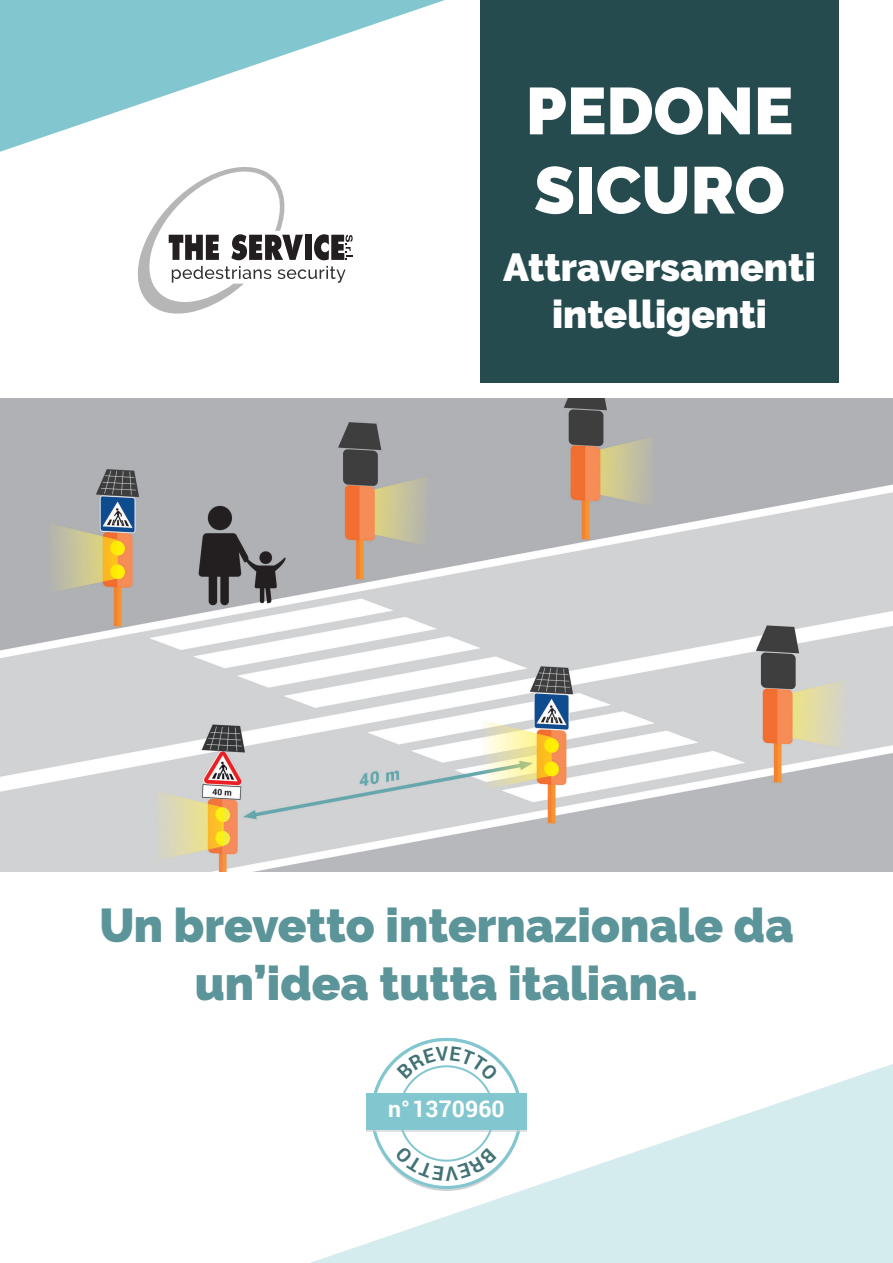
<style>
.page{position:relative;width:893px;height:1263px;background:#fff}
.page>*{position:absolute;margin:0;border:0;box-sizing:border-box;transform-origin:0 0}
.t1{font:900 66px "Raleway";color:#fff}
.t2{font:900 47.25px/58.5px "Raleway";color:#5b9499;text-align:center}
.t3{font:900 39px "Raleway";color:#fff}
.t4{font:700 22.95px "Roboto";color:#fff}
</style>
<div class="page">
<div style="left:481px;top:0;width:358px;height:383px;background:#254b4f"></div>
<svg style="left:310px;top:1059px;width:583px;height:204px;fill:#d5ecef"></svg>
<svg style="left:0;top:0;width:481px;height:187px"></svg>
<div style="left:372px;top:1039px;width:148px;height:148px;background:#fff;border-radius:50%"></div>
<svg style="left:366px;top:1130px;width:161px;height:2px"></svg>
<div style="left:366px;top:1093px;width:161px;height:37px;background:#82c7d0"></div>
<svg style="left:127px;top:157px;width:226px;height:157px"></svg>
<img style="left:0;top:398px;width:893px;height:474px">
<svg style="left:397px;top:1046px;width:101px;height:35px"></svg>
<svg style="left:395px;top:1146px;width:102px;height:34px"></svg>
<p class="t1" style="left:526px;top:73px;width:269px">PEDONE</p>
<p class="t1" style="left:534px;top:152px;width:252px">SICURO</p>
<p class="t3" style="left:503px;top:245px;width:314px">Attraversamenti</p>
<p class="t3" style="left:552px;top:292px;width:217px">intelligenti</p>
<p class="t2" style="left:99px;top:896px;width:696px">Un brevetto internazionale da un’idea tutta italiana.</p>
<p class="t4" style="left:388px;top:1093px;width:118px">n°1370960</p>
</div>
